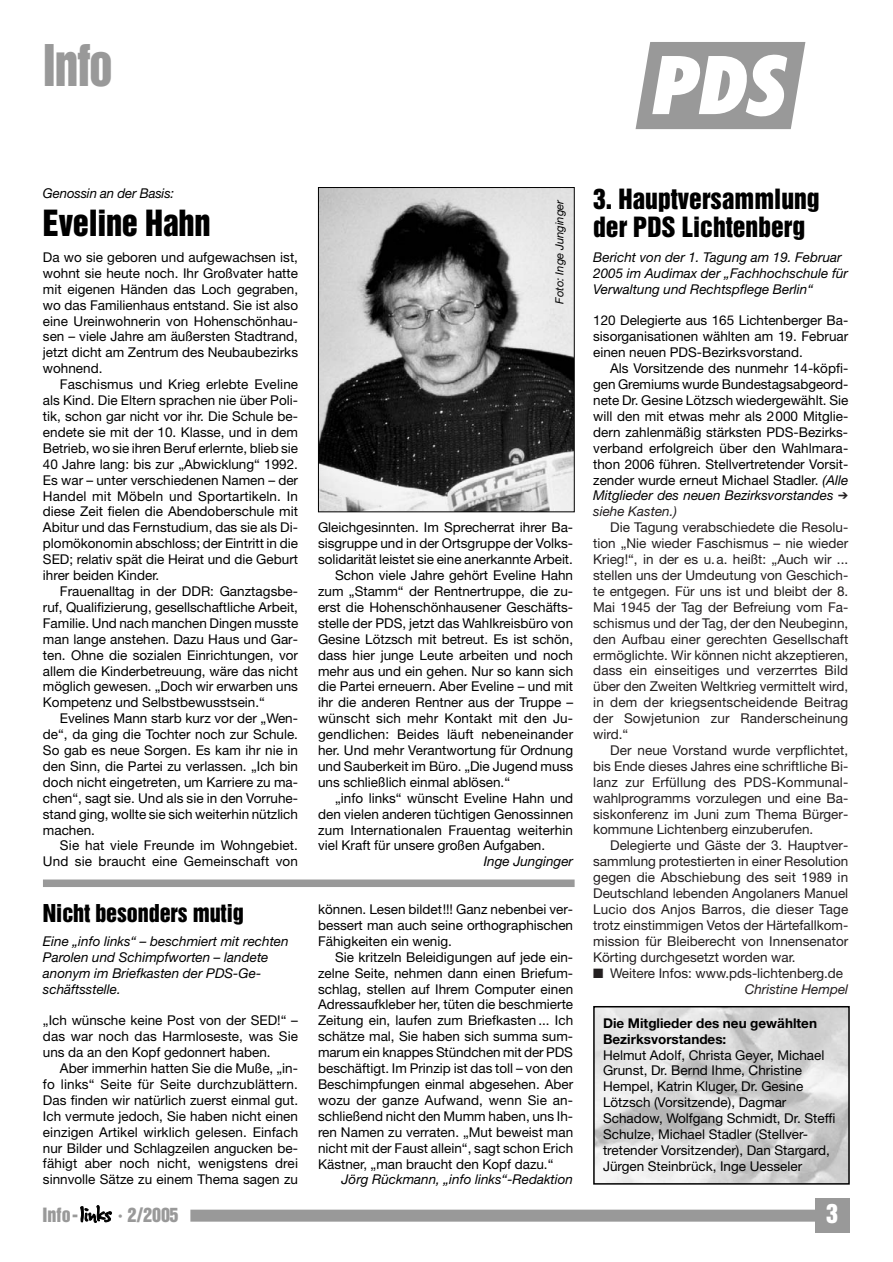
<style>
.page{position:relative;width:893px;height:1262px;background:#fff}
.page>*{position:absolute;margin:0;border:0;box-sizing:border-box;transform-origin:0 0}
.t1{font:52.5px "Helvetica Inserat";color:#999;scale:.9 1}
.t2{font:33px "Helvetica Inserat";letter-spacing:-.01em;color:#000}
.t3{font:25.5px/28px "Helvetica Inserat";color:#000}
.t4{font:24px "Helvetica Inserat";color:#fff}
.t5{font:22.5px "Helvetica Inserat";letter-spacing:-.005em;color:#000}
.t6{font:18px "Helvetica Inserat";color:#999}
.t7{font:13.5px/15.9px "Helvetica Neue";color:#000;text-align:justify}
.t8{font:13.5px/15.9px "Helvetica Neue";color:#231f20;text-align:justify}
.t9{font:italic 13.5px/15.9px "Helvetica Neue";color:#000}
.t10{font:700 13.5px/15.9px "Helvetica Neue";color:#000}
.t11{font:italic 13.5px "Helvetica Neue";color:#231f20}
.t12{font:italic 11.25px "Helvetica Neue";color:#000}
.s1{font-style:italic}
</style>
<div class="page">
<img style="left:320px;top:189px;width:252px;height:321px">
<div style="left:318px;top:187px;width:256px;height:325px;border:1px solid #000"></div>
<svg style="left:80px;top:1205px;width:32px;height:18px"></svg>
<div style="left:190px;top:1209px;width:658px;height:12px;background:#999"></div>
<div style="left:815px;top:1198px;width:34px;height:34px;background:#999"></div>
<svg style="left:635px;top:42px;width:170px;height:87px"></svg>
<img style="left:596px;top:1009px;width:250px;height:172px">
<div style="left:593px;top:1006px;width:256px;height:178px;border:2px solid #000"></div>
<div style="left:43px;top:879px;width:531px;height:8px;background:#999"></div>
<h1 class="t1" style="left:43px;top:44px;width:79px">Info</h1>
<p class="t9" style="left:43px;top:187px;width:133px">Genossin an der Basis:</p>
<h2 class="t2" style="left:43px;top:209px;width:169px">Eveline Hahn</h2>
<p class="t7" style="left:43px;top:250px;width:257px">Da wo sie geboren und aufgewachsen ist, wohnt sie heute noch. Ihr Großvater hatte mit eigenen Händen das Loch gegraben, wo das Familienhaus entstand. Sie ist also eine Ureinwohnerin von Hohenschönhau&shy;sen – viele Jahre am äußersten Stadtrand, jetzt dicht am Zentrum des Neubaubezirks wohnend.</p>
<p class="t7" style="left:43px;top:378px;width:257px;text-indent:17px">Faschismus und Krieg erlebte Eveline als Kind. Die Eltern sprachen nie über Poli&shy;tik, schon gar nicht vor ihr. Die Schule be&shy;endete sie mit der 10. Klasse, und in dem Betrieb, wo sie ihren Beruf erlernte, blieb sie 40 Jahre lang: bis zur „Abwicklung“ 1992.<br>Es war – unter verschiedenen Namen – der Handel mit Möbeln und Sportartikeln. In diese Zeit fielen die Abendoberschule mit Abitur und das Fernstudium, das sie als Di&shy;plomökonomin abschloss; der Eintritt in die SED; relativ spät die Heirat und die Geburt ihrer beiden Kinder.</p>
<p class="t7" style="left:43px;top:584px;width:257px;text-indent:17px">Frauenalltag in der DDR: Ganztagsbe&shy;ruf, Qualifizierung, gesellschaftliche Arbeit, Familie. Und nach manchen Dingen musste man lange anstehen. Dazu Haus und Gar&shy;ten. Ohne die sozialen Einrichtungen, vor allem die Kinderbetreuung, wäre das nicht möglich gewesen. „Doch wir erwarben uns Kompetenz und Selbstbewusstsein.“</p>
<p class="t7" style="left:43px;top:712px;width:257px;text-indent:17px">Evelines Mann starb kurz vor der „Wen&shy;de“, da ging die Tochter noch zur Schule.<br>So gab es neue Sorgen. Es kam ihr nie in den Sinn, die Partei zu verlassen. „Ich bin doch nicht eingetreten, um Karriere zu ma&shy;chen“, sagt sie. Und als sie in den Vorruhe&shy;stand ging, wollte sie sich weiterhin nützlich machen.</p>
<p class="t7" style="left:43px;top:839px;width:256px;text-align:right">Sie hat viele Freunde im Wohngebiet.<br>Und sie braucht eine Gemeinschaft von</p>
<h3 class="t5" style="left:43px;top:904px;width:202px">Nicht besonders mutig</h3>
<p class="t9" style="left:43px;top:934px;width:247px">Eine „info links“ – beschmiert mit rechten<br>Parolen und Schimpfworten – landete anonym im Briefkasten der PDS-Ge&shy;schäftsstelle.</p>
<p class="t7" style="left:43px;top:1013px;width:256px">„Ich wünsche keine Post von der SED!“ – das war noch das Harmloseste, was Sie uns da an den Kopf gedonnert haben.</p>
<p class="t7" style="left:43px;top:1061px;width:257px;text-indent:17px">Aber immerhin hatten Sie die Muße, „in&shy;fo links“ Seite für Seite durchzublättern.<br>Das finden wir natürlich zuerst einmal gut.<br>Ich vermute jedoch, Sie haben nicht einen einzigen Artikel wirklich gelesen. Einfach nur Bilder und Schlagzeilen angucken be&shy;fähigt aber noch nicht, wenigstens drei sinnvolle Sätze zu einem Thema sagen zu</p>
<p class="t12" style="left:555px;top:303px;width:105px;rotate:-90deg">Foto: Inge Junginger</p>
<p class="t7" style="left:318px;top:521px;width:256px">Gleichgesinnten. Im Sprecherrat ihrer Ba-</p>
<p class="t7" style="left:318px;top:537px;width:256px">sisgruppe und in der Ortsgruppe der Volks-</p>
<p class="t7" style="left:318px;top:553px;width:256px">solidarität leistet sie eine anerkannte Arbeit.</p>
<p class="t7" style="left:335px;top:568px;width:239px">Schon viele Jahre gehört Eveline Hahn</p>
<p class="t7" style="left:318px;top:584px;width:256px">zum „Stamm“ der Rentnertruppe, die zu-</p>
<p class="t7" style="left:318px;top:600px;width:256px">erst die Hohenschönhausener Geschäfts-</p>
<p class="t7" style="left:318px;top:616px;width:256px">stelle der PDS, jetzt das Wahlkreisbüro von</p>
<p class="t7" style="left:318px;top:632px;width:256px">Gesine Lötzsch mit betreut. Es ist schön,</p>
<p class="t7" style="left:318px;top:648px;width:256px">dass hier junge Leute arbeiten und noch</p>
<p class="t7" style="left:318px;top:664px;width:257px">mehr aus und ein gehen. Nur so kann sich</p>
<p class="t7" style="left:318px;top:680px;width:256px">die Partei erneuern. Aber Eveline – und mit</p>
<p class="t7" style="left:318px;top:696px;width:256px">ihr die anderen Rentner aus der Truppe –</p>
<p class="t7" style="left:318px;top:712px;width:256px">wünscht sich mehr Kontakt mit den Ju-</p>
<p class="t7" style="left:318px;top:727px;width:256px">gendlichen: Beides läuft nebeneinander</p>
<p class="t7" style="left:318px;top:743px;width:256px">her. Und mehr Verantwortung für Ordnung</p>
<p class="t7" style="left:318px;top:759px;width:256px">und Sauberkeit im Büro. „Die Jugend muss</p>
<p class="t7" style="left:318px;top:775px;width:193px">uns schließlich einmal ablösen.“</p>
<p class="t7" style="left:335px;top:791px;width:239px">„info links“ wünscht Eveline Hahn und</p>
<p class="t7" style="left:318px;top:807px;width:256px">den vielen anderen tüchtigen Genossinnen</p>
<p class="t7" style="left:318px;top:823px;width:256px">zum Internationalen Frauentag weiterhin</p>
<p class="t7" style="left:318px;top:839px;width:229px">viel Kraft für unsere großen Aufgaben.</p>
<p class="t9" style="left:484px;top:855px;width:91px">Inge Junginger</p>
<p class="t7" style="left:318px;top:902px;width:256px">können. Lesen bildet!!! Ganz nebenbei ver&shy;bessert man auch seine orthographischen Fähigkeiten ein wenig.</p>
<p class="t7" style="left:318px;top:950px;width:256px;text-indent:17px">Sie kritzeln Beleidigungen auf jede ein&shy;zelne Seite, nehmen dann einen Briefum&shy;schlag, stellen auf Ihrem Computer einen Adressaufkleber her, tüten die beschmierte Zeitung ein, laufen zum Briefkasten ... Ich schätze mal, Sie haben sich summa sum&shy;marum ein knappes Stündchen mit der PDS beschäftigt. Im Prinzip ist das toll – von den Beschimpfungen einmal abgesehen. Aber wozu der ganze Aufwand, wenn Sie an&shy;schließend nicht den Mumm haben, uns Ih&shy;ren Namen zu verraten. „Mut beweist man nicht mit der Faust allein“, sagt schon Erich Kästner, „man braucht den Kopf dazu.“</p>
<p class="t9" style="left:341px;top:1173px;width:233px">Jörg Rückmann, „info links“-Redaktion</p>
<h3 class="t3" style="left:593px;top:186px;width:228px">3. Hauptversammlung der PDS Lichtenberg</h3>
<p class="t9" style="left:593px;top:250px;width:256px">Bericht von der 1. Tagung am 19. Februar<br>2005 im Audimax der „Fachhochschule für<br>Verwaltung und Rechtspflege Berlin“</p>
<p class="t7" style="left:593px;top:314px;width:256px">120 Delegierte aus 165 Lichtenberger Ba&shy;sisorganisationen wählten am 19. Februar einen neuen PDS-Bezirksvorstand.</p>
<p class="t7" style="left:593px;top:362px;width:257px;text-indent:17px">Als Vorsitzende des nunmehr 14-köpfi&shy;gen Gremiums wurde Bundestagsabgeord&shy;nete Dr. Gesine Lötzsch wiedergewählt. Sie will den mit etwas mehr als 2000 Mitglie&shy;dern zahlenmäßig stärksten PDS-Bezirks&shy;verband erfolgreich über den Wahlmara&shy;thon 2006 führen. Stellvertretender Vorsit&shy;zender wurde erneut Michael Stadler. <span class="s1">(Alle Mitglieder des neuen Bezirksvorstandes</span></p>
<p class="t11" style="left:593px;top:507px;width:85px">siehe Kasten.)</p>
<p class="t8" style="left:593px;top:521px;width:256px;text-indent:17px">Die Tagung verabschiedete die Resolu&shy;tion „Nie wieder Faschismus – nie wieder Krieg!“, in der es u.a. heißt: „Auch wir ... stellen uns der Umdeutung von Geschich&shy;te entgegen. Für uns ist und bleibt der 8.<br>Mai 1945 der Tag der Befreiung vom Fa&shy;schismus und der Tag, der den Neubeginn, den Aufbau einer gerechten Gesellschaft ermöglichte. Wir können nicht akzeptieren, dass ein einseitiges und verzerrtes Bild über den Zweiten Weltkrieg vermittelt wird, in dem der kriegsentscheidende Beitrag der Sowjetunion zur Randerscheinung wird.“</p>
<p class="t8" style="left:593px;top:743px;width:256px;text-indent:17px">Der neue Vorstand wurde verpflichtet, bis Ende dieses Jahres eine schriftliche Bi&shy;lanz zur Erfüllung des PDS-Kommunal&shy;wahlprogramms vorzulegen und eine Ba&shy;siskonferenz im Juni zum Thema Bürger&shy;kommune Lichtenberg einzuberufen.</p>
<p class="t8" style="left:593px;top:839px;width:257px;text-indent:17px">Delegierte und Gäste der 3. Hauptver&shy;sammlung protestierten in einer Resolution gegen die Abschiebung des seit 1989 in Deutschland lebenden Angolaners Manuel Lucio dos Anjos Barros, die dieser Tage trotz einstimmigen Vetos der Härtefallkom&shy;mission für Bleiberecht von Innensenator Körting durchgesetzt worden war.</p>
<p class="t8" style="left:744px;top:966px;width:105px;text-indent:-151px">■ Weitere Infos: www.pds-lichtenberg.de<br><span class="s1">Christine Hempel</span></p>
<p class="t10" style="left:603px;top:1016px;width:215px">Die Mitglieder des neu gewählten<br>Bezirksvorstandes:</p>
<p class="t7" style="left:603px;top:1048px;width:234px;text-align:left">Helmut Adolf, Christa Geyer, Michael Grunst, Dr. Bernd Ihme, Christine Hempel, Katrin Kluger, Dr. Gesine Lötzsch (Vorsitzende), Dagmar Schadow, Wolfgang Schmidt, Dr. Steffi Schulze, Michael Stadler (Stellver&shy;tretender Vorsitzender), Dan Stargard, Jürgen Steinbrück, Inge Uesseler</p>
<h3 class="t6" style="left:43px;top:1207px;width:37px">Info-</h3>
<h3 class="t6" style="left:118px;top:1207px;width:62px">· 2/2005</h3>
<h3 class="t4" style="left:826px;top:1204px;width:13px">3</h3>
</div>
